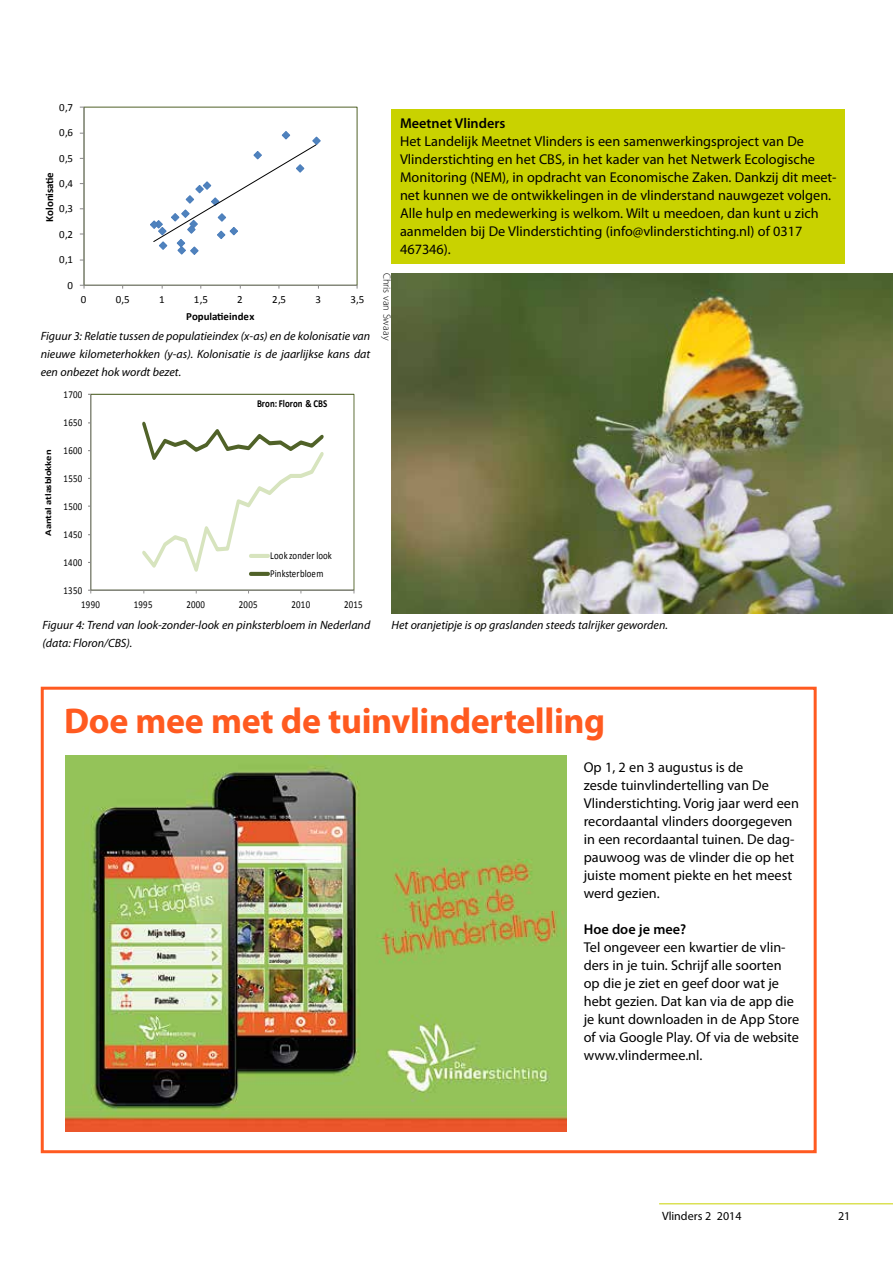
<style>
.page{position:relative;width:893px;height:1263px;background:#fff}
.page>*{position:absolute;margin:0;border:0;box-sizing:border-box;transform-origin:0 0}
.t1{font:700 36px "Myriad Pro";letter-spacing:-.01em;color:#ff5a20}
.t2{font:14.25px/18px "Myriad Pro";color:#000}
.t3{font:600 14.25px "Myriad Pro";color:#000}
.t4{font:italic 12px/18px "Myriad Pro";color:#000;text-align:justify}
.t5{font:12px "Myriad Pro";color:#000}
.t6{font:10.95px "Calibri";color:#000}
.t7{font:700 10.95px "Calibri";color:#000}
.t8{font:10.65px "Calibri";letter-spacing:.03em;color:#000;scale:.83 1}
.t9{font:10.65px/18px "Calibri";letter-spacing:.01em;color:#000;scale:.83 1}
.t10{font:700 10.65px "Calibri";color:#000;scale:.83 1}
.t11{font:300 10.5px "Myriad Pro";color:#000}
.t12{font:700 8.85px "Calibri";letter-spacing:-.015em;color:#000;scale:1.2 1}
</style>
<div class="page">
<hr style="left:659px;top:1203px;width:234px;height:1px;background:#c9d200">
<hr style="left:84px;top:107px;width:1px;height:178px;background:#888787">
<hr style="left:84px;top:285px;width:273px;height:1px;background:#888787">
<svg style="left:150px;top:131px;width:171px;height:124px"></svg>
<div style="left:90px;top:394px;width:264px;height:197px;border:1px solid #506228"></div>
<hr style="left:90px;top:394px;width:1px;height:196px;background:#888787">
<hr style="left:91px;top:590px;width:263px;height:1px;background:#888787">
<svg style="left:142px;top:421px;width:182px;height:155px"></svg>
<hr style="left:251px;top:554px;width:17px;height:4px;background:#d7e4be">
<svg style="left:251px;top:572px;width:17px;height:4px"></svg>
<img style="left:392px;top:274px;width:501px;height:339px">
<div style="left:392px;top:109px;width:453px;height:155px;background:#c9d200"></div>
<img style="left:66px;top:755px;width:501px;height:376px">
<div style="left:41px;top:687px;width:776px;height:466px;border:3px solid #ff5a20"></div>
<p class="t6" style="left:59px;top:100px;width:15px">0,7</p>
<p class="t6" style="left:59px;top:126px;width:15px">0,6</p>
<p class="t6" style="left:59px;top:151px;width:15px">0,5</p>
<p class="t7" style="left:42px;top:222px;width:51px;rotate:-90deg">Kolonisatie</p>
<p class="t6" style="left:59px;top:176px;width:15px">0,4</p>
<p class="t6" style="left:59px;top:202px;width:15px">0,3</p>
<p class="t6" style="left:59px;top:227px;width:15px">0,2</p>
<p class="t6" style="left:59px;top:253px;width:15px">0,1</p>
<p class="t6" style="left:68px;top:278px;width:7px">0</p>
<p class="t6" style="left:81px;top:293px;width:7px">0</p>
<p class="t6" style="left:116px;top:293px;width:15px">0,5</p>
<p class="t6" style="left:159px;top:293px;width:7px">1</p>
<p class="t6" style="left:194px;top:293px;width:15px">1,5</p>
<p class="t6" style="left:237px;top:293px;width:7px">2</p>
<p class="t6" style="left:272px;top:293px;width:15px">2,5</p>
<p class="t6" style="left:315px;top:293px;width:7px">3</p>
<p class="t6" style="left:350px;top:293px;width:15px">3,5</p>
<p class="t7" style="left:186px;top:310px;width:70px">Populatieindex</p>
<p class="t4" style="left:41px;top:327px;width:331px">Figuur 3: Relatie tussen de populatieindex (x-as) en de kolonisatie van nieuwe kilometerhokken (y-as). Kolonisatie is de jaarlijkse kans dat een onbezet hok wordt bezet.</p>
<p class="t12" style="left:42px;top:536px;width:74px;rotate:-90deg">Aantal atlasblokken</p>
<p class="t8" style="left:64px;top:388px;width:24px">1700</p>
<p class="t8" style="left:64px;top:416px;width:24px">1650</p>
<p class="t8" style="left:64px;top:444px;width:24px">1600</p>
<p class="t8" style="left:64px;top:472px;width:24px">1550</p>
<p class="t8" style="left:64px;top:499px;width:24px">1500</p>
<p class="t8" style="left:64px;top:527px;width:24px">1450</p>
<p class="t8" style="left:64px;top:555px;width:24px">1400</p>
<p class="t8" style="left:64px;top:583px;width:24px">1350</p>
<p class="t10" style="left:257px;top:396px;width:86px">Bron: Floron &amp; CBS</p>
<p class="t9" style="left:270px;top:547px;width:76px">Look zonder look<br>Pinksterbloem</p>
<p class="t8" style="left:81px;top:597px;width:24px">1990</p>
<p class="t8" style="left:134px;top:597px;width:24px">1995</p>
<p class="t8" style="left:186px;top:597px;width:24px">2000</p>
<p class="t8" style="left:239px;top:597px;width:24px">2005</p>
<p class="t8" style="left:291px;top:597px;width:24px">2010</p>
<p class="t8" style="left:344px;top:597px;width:24px">2015</p>
<p class="t11" style="left:393px;top:272px;width:69px;rotate:90deg">Chris van Swaay</p>
<p class="t3" style="left:400px;top:114px;width:107px">Meetnet Vlinders</p>
<p class="t2" style="left:400px;top:132px;width:438px">Het Landelijk Meetnet Vlinders is een samenwerkingsproject van De Vlinderstichting en het CBS, in het kader van het Netwerk Ecologische Monitoring (NEM), in opdracht van Economische Zaken. Dankzij dit meet&shy;net kunnen we de ontwikkelingen in de vlinderstand nauwgezet volgen.<br>Alle hulp en medewerking is welkom. Wilt u meedoen, dan kunt u zich aanmelden bij De Vlinderstichting (info@vlinderstichting.nl) of 0317<br>467346).</p>
<p class="t4" style="left:43px;top:616px;width:329px">Figuur 4: Trend van look-zonder-look en pinksterbloem in Nederland (data: Floron/CBS).</p>
<p class="t4" style="left:392px;top:616px;width:278px">Het oranjetipje is op graslanden steeds talrijker geworden.</p>
<h1 class="t1" style="left:64px;top:697px;width:543px">Doe mee met de tuinvlindertelling</h1>
<p class="t2" style="left:584px;top:758px;width:217px">Op 1, 2 en 3 augustus is de<br>zesde tuinvlindertelling van De<br>Vlinderstichting. Vorig jaar werd een recordaantal vlinders doorgegeven in een recordaantal tuinen. De dag&shy;pauwoog was de vlinder die op het juiste moment piekte en het meest werd gezien.</p>
<p class="t3" style="left:584px;top:920px;width:104px">Hoe doe je mee?</p>
<p class="t2" style="left:584px;top:938px;width:217px">Tel ongeveer een kwartier de vlin&shy;ders in je tuin. Schrijf alle soorten op die je ziet en geef door wat je hebt gezien. Dat kan via de app die je kunt downloaden in de App Store of via Google Play. Of via de website www.vlindermee.nl.</p>
<p class="t5" style="left:662px;top:1209px;width:81px">Vlinders 2 2014</p>
<p class="t5" style="left:838px;top:1209px;width:14px">21</p>
</div>
